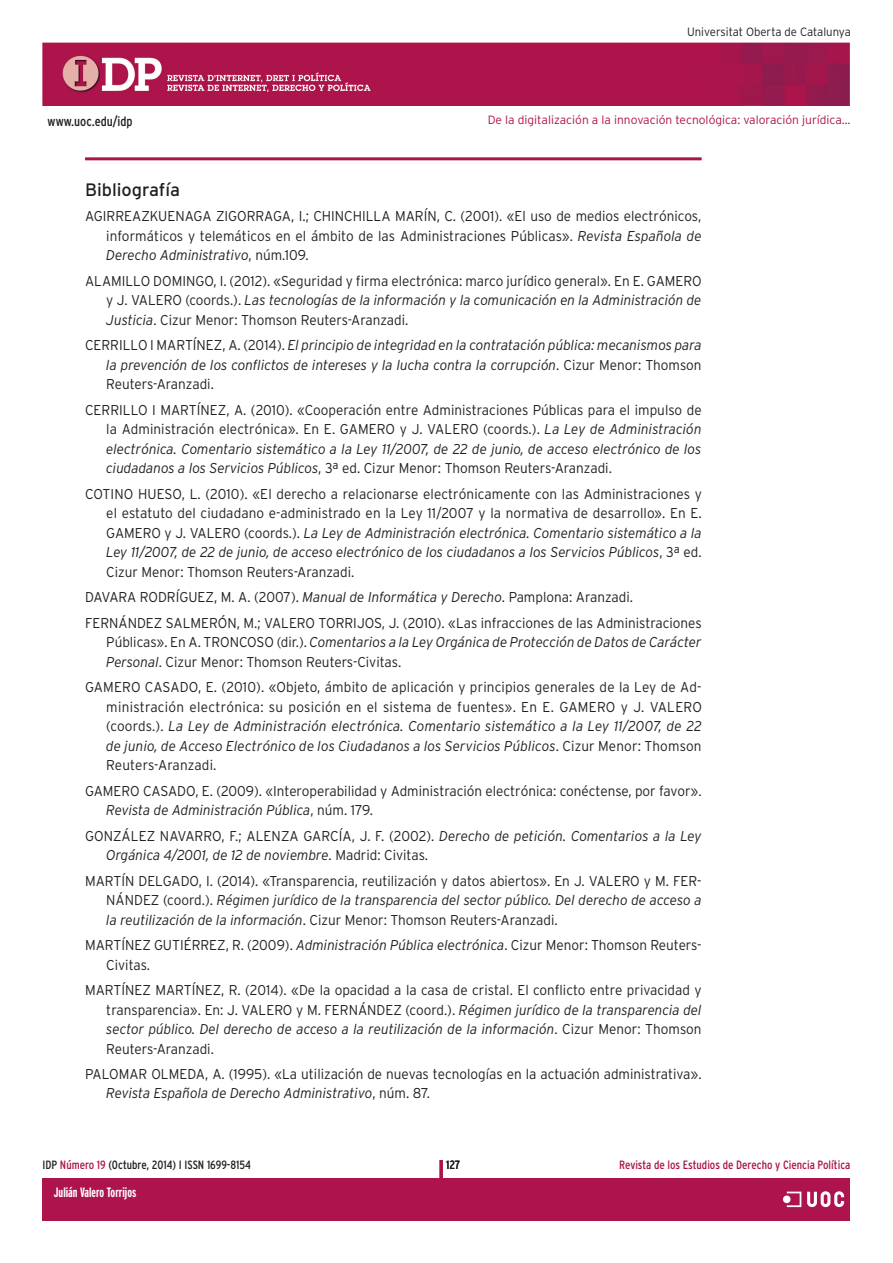
<style>
.page{position:relative;width:893px;height:1263px;background:#fff}
.page>*{position:absolute;margin:0;border:0;box-sizing:border-box;transform-origin:0 0}
.heading_3{font:18px "Interstate";color:#231f20}
.BIBLIOGRAFIA{font:300 14.25px/19.5px "Interstate";color:#231f20;text-align:justify;scale:.95 1}
.BIBLIOGRAFIA-2{font:italic 300 14.25px/19.5px "Interstate";color:#231f20;text-align:justify;scale:.95 1}
.t1{font:700 extra-condensed 13.5px "Interstate";color:#fff}
.t2{font:condensed 13.5px "Interstate";color:#231f20}
.t3{font:300 12px "Interstate";color:#ad134c}
.t4{font:condensed 12px "Interstate";color:#ad134c}
.t5{font:condensed 12px "Interstate";color:#231f20}
.t6{font:300 12px "Interstate";color:#231f20;scale:.95 1}
.t7{font:700 extra-condensed 12px "Interstate";color:#fff}
.s1{font-style:italic}
.s2{font-style:normal}
.s3{font-style:inherit}
.s4{color:#ad134c}
</style>
<div class="page">
<img style="left:43px;top:43px;width:807px;height:63px">
<div style="left:43px;top:1178px;width:807px;height:42px;background:#ad134c"></div>
<div style="left:783px;top:1195px;width:8px;height:8px;background:#fff;border-radius:50%"></div>
<svg style="left:787px;top:1191px;width:57px;height:17px"></svg>
<hr style="left:440px;top:1160px;width:3px;height:44px;background:#ad134c">
<hr style="left:85px;top:157px;width:617px;height:3px;background:#ad134c">
<p class="t2" style="left:48px;top:113px;width:87px">www.uoc.edu/idp</p>
<p class="t6" style="left:687px;top:25px;width:174px">Universitat Oberta de Catalunya</p>
<p class="t3" style="left:488px;top:113px;width:364px">De la digitalización a la innovación tecnológica: valoración jurídica…</p>
<p class="heading_3" style="left:85px;top:180px;width:97px">Bibliografía</p>
<p class="BIBLIOGRAFIA" style="left:106px;top:207px;width:628px;text-indent:-21px">AGIRREAZKUENAGA ZIGORRAGA, I.; CHINCHILLA MARÍN, C. (2001). «El uso de medios electrónicos, informáticos y telemáticos en el ámbito de las Administraciones Públicas». <span class="s1">Revista Española de Derecho Administrativo</span>, núm.109.</p>
<p class="BIBLIOGRAFIA" style="left:106px;top:271px;width:628px;text-indent:-21px">ALAMILLO DOMINGO, I. (2012). «Seguridad y firma electrónica: marco jurídico general». En E. GAMERO y J. VALERO (coords.). <span class="s1">Las tecnologías de la información y la comunicación en la Administración de Justicia</span>. Cizur Menor: Thomson Reuters-Aranzadi.</p>
<p class="BIBLIOGRAFIA-2" style="left:106px;top:335px;width:628px;text-indent:-21px"><span class="s2">CERRILLO I MARTÍNEZ, A. (2014).</span> El principio de integridad en la contratación pública: mecanismos para la prevención de los conflictos de intereses y la lucha contra la corrupción<span class="s2">. Cizur Menor: Thomson Reuters-Aranzadi.</span></p>
<p class="BIBLIOGRAFIA" style="left:106px;top:400px;width:628px;text-indent:-21px">CERRILLO I MARTÍNEZ, A. (2010). «Cooperación entre Administraciones Públicas para el impulso de la Administración electrónica». En E. GAMERO y J. VALERO (coords.). <span class="s1">La Ley de Administración electrónica. Comentario sistemático a la Ley 11/2007, de 22 de junio, de acceso electrónico de los ciudadanos a los Servicios Públicos</span>, 3ª ed. Cizur Menor: Thomson Reuters-Aranzadi.</p>
<p class="BIBLIOGRAFIA" style="left:106px;top:484px;width:628px;text-indent:-21px">COTINO HUESO, L. (2010). «El derecho a relacionarse electrónicamente con las Administraciones y el estatuto del ciudadano e-administrado en la Ley 11/2007 y la normativa de desarrollo». En E.<br>GAMERO y J. VALERO (coords.). <span class="s1">La Ley de Administración electrónica. Comentario sistemático a la Ley 11/2007, de 22 de junio, de acceso electrónico de los ciudadanos a los Servicios Públicos</span>, 3ª ed.<br>Cizur Menor: Thomson Reuters-Aranzadi.</p>
<p class="BIBLIOGRAFIA" style="left:85px;top:587px;width:578px">DAVARA RODRÍGUEZ, M. A. (2007). <span class="s1">Manual de Informática y Derecho</span>. Pamplona: Aranzadi.</p>
<p class="BIBLIOGRAFIA" style="left:106px;top:613px;width:628px;text-indent:-21px">FERNÁNDEZ SALMERÓN, M.; VALERO TORRIJOS, J. (2010). «Las infracciones de las Administraciones Públicas». En A. TRONCOSO (dir.). <span class="s1">Comentarios a la Ley Orgánica de Protección de Datos de Carácter Personal</span>. Cizur Menor: Thomson Reuters-Civitas.</p>
<p class="BIBLIOGRAFIA" style="left:106px;top:677px;width:629px;text-indent:-21px">GAMERO CASADO, E. (2010). «Objeto, ámbito de aplicación y principios generales de la Ley de Ad&shy;ministración electrónica: su posición en el sistema de fuentes». En E. GAMERO y J. VALERO (coords.). <span class="s1">La Ley de Administración electrónica. Comentario sistemático a la Ley 11/2007, de 22 de junio, de Acceso Electrónico de los Ciudadanos a los Servicios Públicos</span>. Cizur Menor: Thomson Reuters-Aranzadi.</p>
<p class="BIBLIOGRAFIA" style="left:106px;top:781px;width:628px;text-indent:-21px">GAMERO CASADO, E. (2009). «Interoperabilidad y Administración electrónica: conéctense, por favor».<br><span class="s1">Revista de Administración Pública</span>, núm. 179.</p>
<p class="BIBLIOGRAFIA-2" style="left:106px;top:826px;width:628px;text-indent:-21px"><span class="s2">GONZÁLEZ NAVARRO, F.; ALENZA GARCÍA, J. F. (2002).</span> Derecho de petición. Comentarios a la Ley<br>Orgánica 4/2001, de 12 de noviembre<span class="s2">. Madrid: Civitas.</span></p>
<p class="BIBLIOGRAFIA" style="left:106px;top:871px;width:628px;text-indent:-21px">MARTÍN DELGADO, I. (2014). «Transparencia, reutilización y datos abiertos». En J. VALERO y M. FER-NÁNDEZ (coord.). <span class="s1">Régimen jurídico de la transparencia del sector público. Del derecho de acceso a la reutilización de la información</span>. Cizur Menor: Thomson Reuters-Aranzadi.</p>
<p class="BIBLIOGRAFIA" style="left:106px;top:935px;width:628px;text-indent:-21px"><span class="s3">MARTÍNEZ GUTI ÉRREZ</span>, R. (2009). <span class="s1">Administración Pública electrónica</span>. Cizur Menor: Thomson Reuters-<br>Civitas.</p>
<p class="BIBLIOGRAFIA" style="left:106px;top:980px;width:628px;text-indent:-21px"><span class="s3">MARTÍNEZ MARTÍNEZ</span>, R. (2014). «De la opacidad a la casa de cristal. El conflicto entre privacidad y transparencia». En: J. VALERO y M. FERNÁNDEZ (coord.). <span class="s1">Régimen jurídico de la transparencia del sector público. Del derecho de acceso a la reutilización de la información</span>. Cizur Menor: Thomson Reuters-Aranzadi.</p>
<p class="BIBLIOGRAFIA" style="left:106px;top:1064px;width:628px;text-indent:-21px"><span class="s3">PALOMAR OLMEDA</span>, A. (1995). «La utilización de nuevas tecnologías en la actuación administrativa».<br><span class="s1">Revista Española de Derecho Administrativo</span>, núm. 87.</p>
<p class="t5" style="left:446px;top:1158px;width:15px">127</p>
<p class="t5" style="left:43px;top:1158px;width:210px">IDP <span class="s4">Número 19</span> (Octubre, 2014) I ISSN 1699-8154</p>
<p class="t4" style="left:619px;top:1158px;width:233px">Revista de los Estudios de Derecho y Ciencia Política</p>
<p class="t1" style="left:59px;top:1185px;width:62px">ose R. Agustina</p>
<p class="t1" style="left:54px;top:1185px;width:84px">Julián Valero Torrijos</p>
<p class="t7" style="left:54px;top:1185px;width:31px">Eloi Puig</p>
<p class="t7" style="left:59px;top:1185px;width:31px">Eloi Puig</p>
</div>
